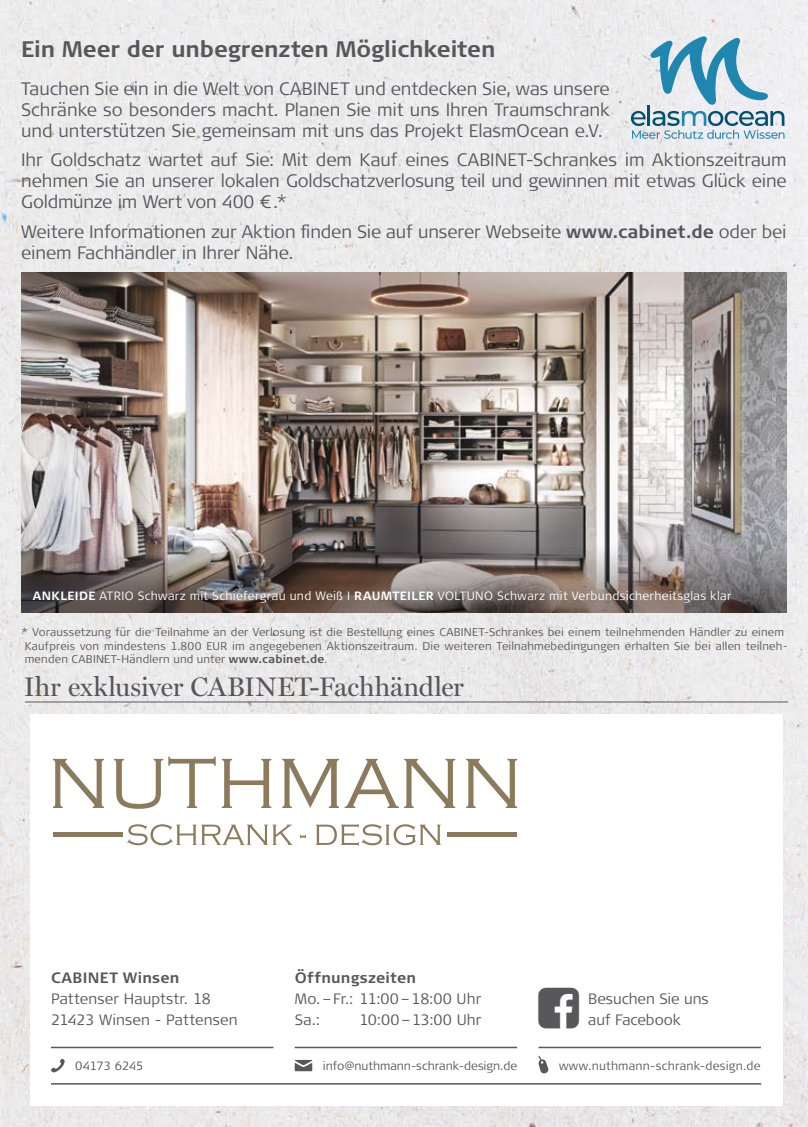
<style>
.page{position:relative;width:808px;height:1127px;background:#fff}
.page>*{position:absolute;margin:0;border:0;box-sizing:border-box;transform-origin:0 0}
.t1{font:27px "Miller Display";letter-spacing:-.005em;color:#57575b}
.t2{font:700 22.5px "Signa Pro";letter-spacing:-.005em;color:#57575b}
.t3{font:300 18px/21px "Signa Pro";letter-spacing:-.01em;color:#57575b;text-align:justify}
.t4{font:300 15px/21px "Signa Pro";color:#58585c}
.t5{font:700 15px "Signa Pro";letter-spacing:.015em;color:#58585c}
.t6{font:300 12px "Signa Pro";letter-spacing:.025em;color:#fff}
.t7{font:300 12px "Signa Pro";letter-spacing:.005em;color:#58585c}
.t8{font:300 12px "Signa Pro";letter-spacing:-.02em;color:#58585c}
.t9{font:300 11.25px/13.5px "Signa Pro";letter-spacing:.015em;color:#57575b}
.s1{font-weight:700}
</style>
<div class="page">
<img style="left:0;top:0;width:808px;height:1127px">
<hr style="left:25px;top:701px;width:763px;height:1px;background:#57575b">
<img style="left:21px;top:272px;width:766px;height:267px">
<svg style="left:21px;top:539px;width:766px;height:73px;background:#776e6b"></svg>
<svg style="left:650px;top:36px;width:118px;height:69px;background:#a5c8d8"></svg>
<hr style="left:648px;top:105px;width:2px;height:21px;background:#005172">
<svg style="left:631px;top:111px;width:153px;height:28px;background:#a4c0ce"></svg>
<div style="left:30px;top:714px;width:752px;height:392px;background:#fff"></div>
<hr style="left:51px;top:1083px;width:710px;height:1px;background:#58585c">
<hr style="left:51px;top:1047px;width:222px;height:1px;background:#58585c">
<svg style="left:538px;top:1055px;width:11px;height:19px"></svg>
<svg style="left:51px;top:1058px;width:14px;height:15px"></svg>
<svg style="left:294px;top:1060px;width:19px;height:11px"></svg>
<hr style="left:295px;top:1047px;width:222px;height:1px;background:#58585c">
<hr style="left:538px;top:1047px;width:223px;height:1px;background:#58585c">
<svg style="left:53px;top:759px;width:51px;height:49px"></svg>
<svg style="left:114px;top:756px;width:102px;height:53px"></svg>
<svg style="left:222px;top:759px;width:49px;height:49px"></svg>
<svg style="left:282px;top:759px;width:57px;height:49px"></svg>
<svg style="left:345px;top:759px;width:110px;height:49px"></svg>
<svg style="left:466px;top:759px;width:51px;height:49px"></svg>
<hr style="left:53px;top:833px;width:70px;height:4px;background:#8b7b5c">
<hr style="left:447px;top:833px;width:70px;height:4px;background:#8b7b5c">
<svg style="left:127px;top:824px;width:166px;height:21px"></svg>
<svg style="left:300px;top:835px;width:6px;height:3px"></svg>
<svg style="left:316px;top:824px;width:125px;height:22px"></svg>
<p class="t2" style="left:21px;top:33px;width:476px">Ein Meer der unbegrenzten Möglichkeiten</p>
<p class="t3" style="left:21px;top:77px;width:590px">Tauchen Sie ein in die Welt von CABINET und entdecken Sie, was unsere Schränke so besonders macht. Planen Sie mit uns Ihren Traumschrank und unterstützen Sie gemeinsam mit uns das Projekt ElasmOcean e.V.</p>
<p class="t3" style="left:21px;top:149px;width:767px">Ihr Goldschatz wartet auf Sie: Mit dem Kauf eines CABINET-Schrankes im Aktionszeitraum nehmen Sie an unserer lokalen Goldschatzverlosung teil und gewinnen mit etwas Glück eine Goldmünze im Wert von 400 €.*</p>
<p class="t3" style="left:21px;top:220px;width:767px">Weitere Informationen zur Aktion finden Sie auf unserer Webseite <span class="s1">www.cabinet.de</span> oder bei einem Fachhändler in Ihrer Nähe.</p>
<p class="t6" style="left:33px;top:587px;width:700px"><span class="s1">ANKLEIDE</span> ATRIO Schwarz mit Schiefergrau und Weiß I <span class="s1">RAUMTEILER</span> VOLTUNO Schwarz mit Verbundsicherheitsglas klar</p>
<p class="t9" style="left:22px;top:625px;width:768px">* Voraussetzung für die Teilnahme an der Verlosung ist die Bestellung eines CABINET-Schrankes bei einem teilnehmenden Händler zu einem<br>Kaufpreis von mindestens 1.800 EUR im angegebenen Aktionszeitraum. Die weiteren Teilnahmebedingungen erhalten Sie bei allen teilneh&shy;menden CABINET-Händlern und unter <span class="s1">www.cabinet.de</span>.</p>
<h1 class="t1" style="left:24px;top:670px;width:442px">Ihr exklusiver CABINET-Fachhändler</h1>
<p class="t5" style="left:51px;top:968px;width:130px">CABINET Winsen</p>
<p class="t4" style="left:51px;top:988px;width:188px">Pattenser Hauptstr. 18<br>21423 Winsen - Pattensen</p>
<p class="t5" style="left:295px;top:968px;width:123px">Öffnungszeiten</p>
<p class="t4" style="left:295px;top:988px;width:188px">Mo.–Fr.: 11:00–18:00 Uhr<br>Sa.:</p>
<p class="t4" style="left:359px;top:1009px;width:124px">10:00–13:00 Uhr</p>
<p class="t4" style="left:588px;top:988px;width:122px">Besuchen Sie uns auf Facebook</p>
<p class="t8" style="left:75px;top:1057px;width:69px">04173 6245</p>
<p class="t7" style="left:323px;top:1057px;width:196px">info@nuthmann-schrank-design.de</p>
<p class="t7" style="left:559px;top:1057px;width:203px">www.nuthmann-schrank-design.de</p>
</div>
